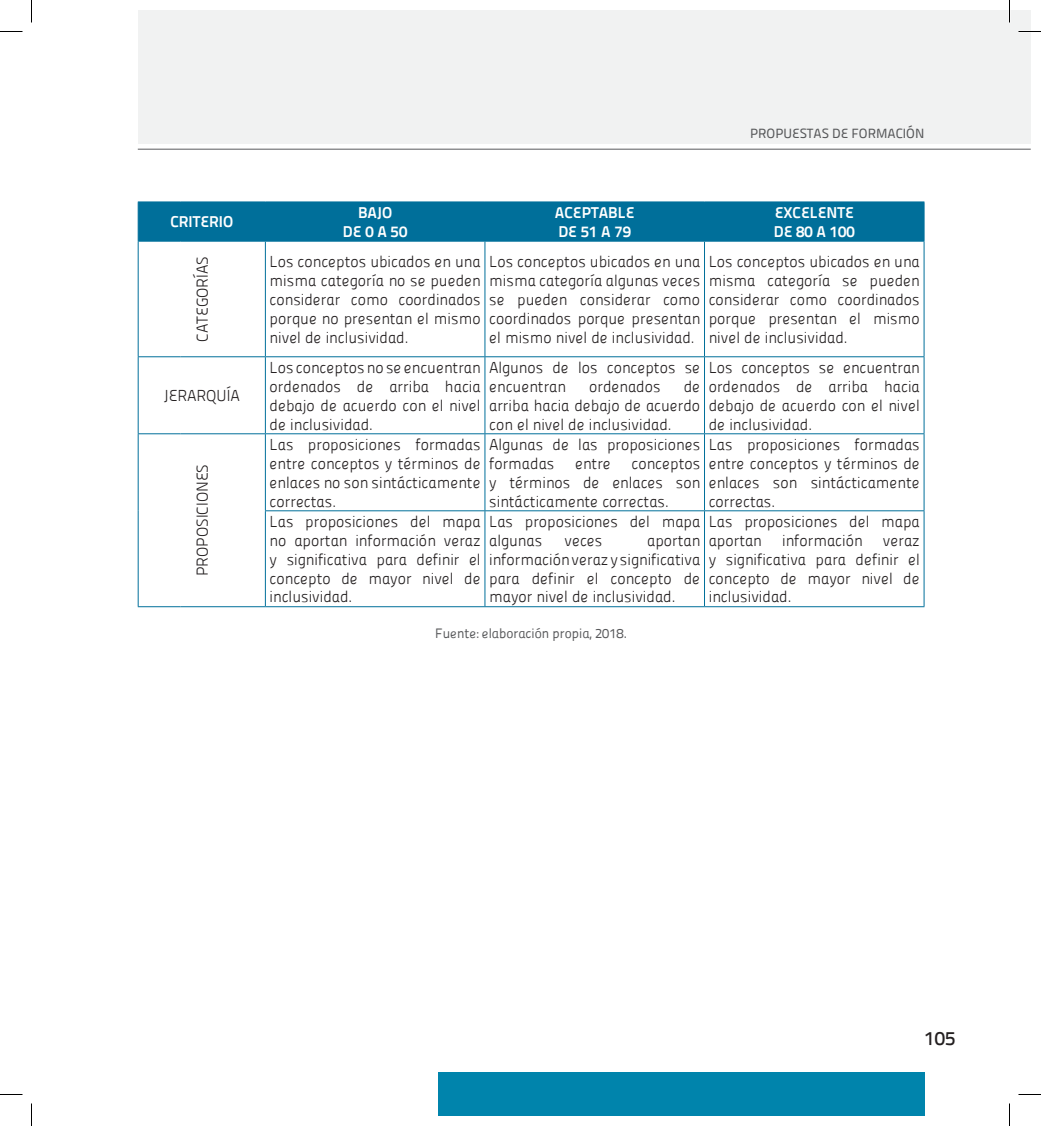
<style>
.page{position:relative;width:1041px;height:1126px;background:#fff}
.page>*{position:absolute;margin:0;border:0;box-sizing:border-box;transform-origin:0 0}
.t1{font:19.5px "Panefresco 600 wt";color:#231f20}
.t2{font:15.75px/18.9px "Panefresco 250 wt";color:#231f20;text-align:justify}
.t3{font:15.75px/18.9px "Panefresco 800 wt";color:#fff}
.t4{font:13.5px "Panefresco 400 wt";color:#57585a}
.t5{font:13.5px "Panefresco 500 wt";color:#57585a}
</style>
<div class="page">
<div style="left:138px;top:10px;width:893px;height:134px;background:#f1f2f2"></div>
<hr style="left:138px;top:149px;width:893px;height:1px;background:#6c6d70">
<div style="left:438px;top:1073px;width:486px;height:43px;background:#0084ac"></div>
<div style="left:139px;top:203px;width:785px;height:38px;background:#006f9a"></div>
<hr style="left:138px;top:202px;width:42px;height:1px;background:#006f9a">
<hr style="left:138px;top:202px;width:1px;height:39px;background:#006f9a">
<hr style="left:180px;top:202px;width:85px;height:1px;background:#006f9a">
<hr style="left:265px;top:202px;width:220px;height:1px;background:#006f9a">
<hr style="left:265px;top:202px;width:1px;height:39px;background:#006f9a">
<hr style="left:485px;top:202px;width:219px;height:1px;background:#006f9a">
<hr style="left:485px;top:202px;width:1px;height:39px;background:#006f9a">
<hr style="left:704px;top:202px;width:220px;height:1px;background:#006f9a">
<hr style="left:704px;top:202px;width:1px;height:39px;background:#006f9a">
<hr style="left:924px;top:202px;width:1px;height:39px;background:#006f9a">
<hr style="left:138px;top:241px;width:42px;height:1px;background:#006f9a">
<hr style="left:180px;top:241px;width:85px;height:1px;background:#006f9a">
<hr style="left:265px;top:241px;width:220px;height:1px;background:#006f9a">
<hr style="left:485px;top:241px;width:219px;height:1px;background:#006f9a">
<hr style="left:704px;top:241px;width:220px;height:1px;background:#006f9a">
<hr style="left:138px;top:242px;width:1px;height:114px;background:#006f9a">
<hr style="left:265px;top:242px;width:1px;height:114px;background:#006f9a">
<hr style="left:485px;top:242px;width:1px;height:114px;background:#006f9a">
<hr style="left:704px;top:242px;width:1px;height:114px;background:#006f9a">
<hr style="left:924px;top:242px;width:1px;height:114px;background:#006f9a">
<hr style="left:138px;top:356px;width:42px;height:1px;background:#006f9a">
<hr style="left:138px;top:357px;width:1px;height:76px;background:#006f9a">
<hr style="left:180px;top:356px;width:85px;height:1px;background:#006f9a">
<hr style="left:265px;top:356px;width:220px;height:1px;background:#006f9a">
<hr style="left:265px;top:357px;width:1px;height:76px;background:#006f9a">
<hr style="left:485px;top:356px;width:219px;height:1px;background:#006f9a">
<hr style="left:485px;top:357px;width:1px;height:76px;background:#006f9a">
<hr style="left:704px;top:356px;width:220px;height:1px;background:#006f9a">
<hr style="left:704px;top:357px;width:1px;height:76px;background:#006f9a">
<hr style="left:924px;top:357px;width:1px;height:76px;background:#006f9a">
<hr style="left:138px;top:433px;width:42px;height:1px;background:#006f9a">
<hr style="left:138px;top:434px;width:1px;height:77px;background:#006f9a">
<hr style="left:180px;top:433px;width:85px;height:1px;background:#006f9a">
<hr style="left:138px;top:511px;width:1px;height:95px;background:#006f9a">
<hr style="left:138px;top:606px;width:42px;height:1px;background:#006f9a">
<hr style="left:180px;top:606px;width:85px;height:1px;background:#006f9a">
<hr style="left:265px;top:433px;width:220px;height:1px;background:#006f9a">
<hr style="left:265px;top:434px;width:1px;height:76px;background:#006f9a">
<hr style="left:485px;top:433px;width:219px;height:1px;background:#006f9a">
<hr style="left:485px;top:434px;width:1px;height:76px;background:#006f9a">
<hr style="left:704px;top:433px;width:220px;height:1px;background:#006f9a">
<hr style="left:704px;top:434px;width:1px;height:76px;background:#006f9a">
<hr style="left:924px;top:434px;width:1px;height:76px;background:#006f9a">
<hr style="left:265px;top:510px;width:220px;height:1px;background:#006f9a">
<hr style="left:265px;top:511px;width:1px;height:95px;background:#006f9a">
<hr style="left:265px;top:606px;width:220px;height:1px;background:#006f9a">
<hr style="left:485px;top:510px;width:219px;height:1px;background:#006f9a">
<hr style="left:485px;top:511px;width:1px;height:95px;background:#006f9a">
<hr style="left:485px;top:606px;width:219px;height:1px;background:#006f9a">
<hr style="left:704px;top:510px;width:220px;height:1px;background:#006f9a">
<hr style="left:704px;top:511px;width:1px;height:95px;background:#006f9a">
<hr style="left:924px;top:511px;width:1px;height:95px;background:#006f9a">
<hr style="left:704px;top:606px;width:220px;height:1px;background:#006f9a">
<svg style="left:0;top:31px;width:22px;height:1px"></svg>
<svg style="left:1018px;top:31px;width:23px;height:1px"></svg>
<svg style="left:0;top:1094px;width:22px;height:1px"></svg>
<svg style="left:1018px;top:1094px;width:23px;height:1px"></svg>
<svg style="left:31px;top:0;width:1px;height:22px"></svg>
<svg style="left:31px;top:1103px;width:1px;height:23px"></svg>
<svg style="left:1009px;top:0;width:1px;height:22px"></svg>
<svg style="left:1009px;top:1103px;width:1px;height:23px"></svg>
<p class="t5" style="left:750px;top:123px;width:176px">PROPUESTAS DE FORMACIÓN</p>
<p class="t3" style="left:170px;top:212px;width:64px">CRITERIO</p>
<p class="t3" style="left:343px;top:202px;width:66px;text-align:center">BAJO<br>DE 0 A 50</p>
<p class="t3" style="left:555px;top:202px;width:81px">ACEPTABLE<br>DE 51 A 79</p>
<p class="t3" style="left:774px;top:202px;width:83px">EXCELENTE<br>DE 80 A 100</p>
<p class="t2" style="left:192px;top:342px;width:87px;rotate:-90deg">CATEGORÍAS</p>
<p class="t2" style="left:270px;top:251px;width:213px">Los conceptos ubicados en una misma categoría no se pueden considerar como coordinados porque no presentan el mismo nivel de inclusividad.</p>
<p class="t2" style="left:489px;top:251px;width:213px">Los conceptos ubicados en una misma categoría algunas veces se pueden considerar como coordinados porque presentan el mismo nivel de inclusividad.</p>
<p class="t2" style="left:709px;top:251px;width:213px">Los conceptos ubicados en una misma categoría se pueden considerar como coordinados porque presentan el mismo nivel de inclusividad.</p>
<p class="t2" style="left:164px;top:385px;width:77px">JERARQUÍA</p>
<p class="t2" style="left:192px;top:576px;width:113px;rotate:-90deg">PROPOSICIONES</p>
<p class="t2" style="left:270px;top:357px;width:213px">Los conceptos no se encuentran ordenados de arriba hacia debajo de acuerdo con el nivel de inclusividad.</p>
<p class="t2" style="left:489px;top:357px;width:213px">Algunos de los conceptos se encuentran</p>
<p class="t2" style="left:489px;top:376px;width:213px;text-indent:195px">de arriba hacia debajo de acuerdo con el nivel de inclusividad.</p>
<p class="t2" style="left:589px;top:376px;width:73px">ordenados</p>
<p class="t2" style="left:270px;top:434px;width:213px">Las proposiciones formadas entre conceptos y términos de enlaces no son sintácticamente correctas.</p>
<p class="t2" style="left:489px;top:434px;width:213px">Algunas de las proposiciones formadas</p>
<p class="t2" style="left:489px;top:453px;width:213px;text-indent:142px">conceptos y términos de enlaces son sintácticamente correctas.</p>
<p class="t2" style="left:575px;top:453px;width:37px">entre</p>
<p class="t2" style="left:270px;top:511px;width:213px">Las proposiciones del mapa no aportan información veraz y significativa para definir el concepto de mayor nivel de inclusividad.</p>
<p class="t2" style="left:489px;top:511px;width:213px">Las proposiciones del mapa algunas</p>
<p class="t2" style="left:489px;top:530px;width:213px;text-indent:158px">aportan información veraz y significativa para definir el concepto de mayor nivel de inclusividad.</p>
<p class="t2" style="left:565px;top:530px;width:39px">veces</p>
<p class="t4" style="left:435px;top:623px;width:193px">Fuente: elaboración propia, 2018.</p>
<p class="t2" style="left:709px;top:357px;width:213px">Los conceptos se encuentran ordenados de arriba hacia debajo de acuerdo con el nivel de inclusividad.</p>
<p class="t2" style="left:709px;top:434px;width:213px">Las proposiciones formadas entre conceptos y términos de enlaces son sintácticamente correctas.</p>
<p class="t2" style="left:709px;top:511px;width:213px">Las proposiciones del mapa aportan</p>
<p class="t2" style="left:782px;top:530px;width:82px">información</p>
<p class="t2" style="left:709px;top:530px;width:213px;text-indent:174px">veraz y significativa para definir el concepto de mayor nivel de inclusividad.</p>
<p class="t1" style="left:924px;top:1024px;width:33px">105</p>
</div>
